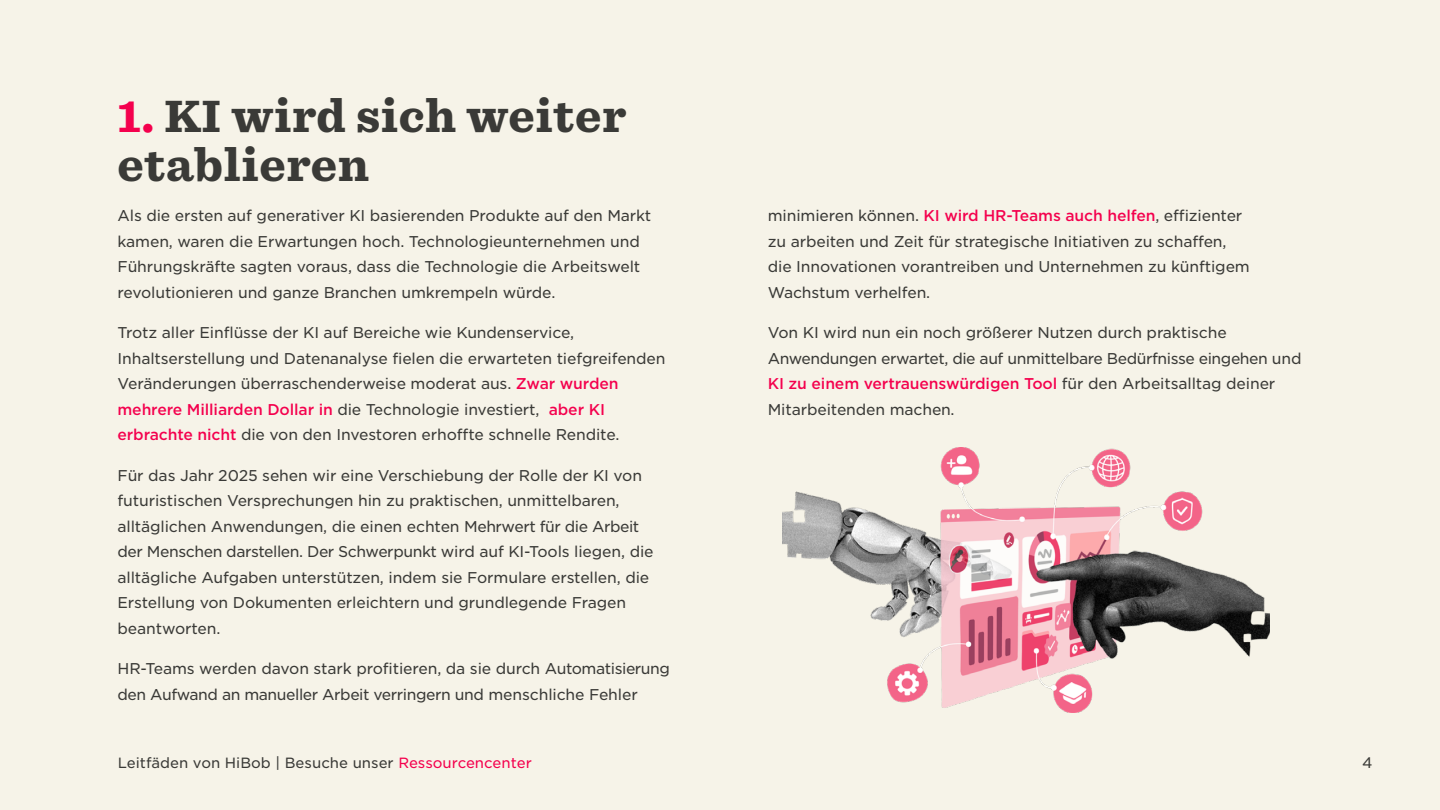
<style>
.page{position:relative;width:1440px;height:810px;background:#f6f3e8}
.page>*{position:absolute;margin:0;border:0;box-sizing:border-box;transform-origin:0 0}
.t1{font:900 43.5px/48.8px "Sentinel S Sm";color:#3a3a37}
.t2{font:15px/25.5px "Gotham S Sm";letter-spacing:-.01em;color:#3a3a37}
.t3{font:15px/25.5px "Gotham S Sm";letter-spacing:-.03em;color:#3a3a37}
.t4{font:500 15px "Gotham S Sm";letter-spacing:-.01em;color:#f4004d}
.t5{font:14.7px "Gotham S Sm";color:#3a3a37}
.t6{font:14.25px "Gotham S Sm";color:#3a3a37}
.s1{color:#f4004d}
.s2{font-weight:500;color:#f4004d}
</style>
<div class="page">
<img style="left:782px;top:447px;width:488px;height:265px">
<h1 class="t1" style="left:117px;top:92px;width:511px"><span class="s1">1.</span> KI wird sich weiter etablieren</h1>
<p class="t2" style="left:118px;top:203px;width:535px">Als die ersten auf generativer KI basierenden Produkte auf den Markt kamen, waren die Erwartungen hoch. Technologieunternehmen und Führungskräfte sagten voraus, dass die Technologie die Arbeitswelt revolutionieren und ganze Branchen umkrempeln würde.</p>
<p class="t2" style="left:118px;top:320px;width:458px">Trotz aller Einflüsse der KI auf Bereiche wie Kundenservice,</p>
<p class="t2" style="left:118px;top:345px;width:550px">Inhaltserstellung und Datenanalyse fielen die erwarteten tiefgreifenden</p>
<p class="t2" style="left:118px;top:371px;width:503px">Veränderungen überraschenderweise moderat aus. <span class="s2">Zwar wurden</span></p>
<p class="t4" style="left:549px;top:399px;width:58px">aber KI</p>
<p class="t2" style="left:118px;top:396px;width:503px"><span class="s2">mehrere Milliarden Dollar in</span> die Technologie investiert,<br><span class="s2">erbrachte nicht</span> die von den Investoren erhoffte schnelle Rendite.</p>
<p class="t2" style="left:118px;top:462px;width:538px">Für das Jahr 2025 sehen wir eine Verschiebung der Rolle der KI von futuristischen Versprechungen hin zu praktischen, unmittelbaren, alltäglichen Anwendungen, die einen echten Mehrwert für die Arbeit der Menschen darstellen. Der Schwerpunkt wird auf KI-Tools liegen, die alltägliche Aufgaben unterstützen, indem sie Formulare erstellen, die Erstellung von Dokumenten erleichtern und grundlegende Fragen beantworten.</p>
<p class="t3" style="left:118px;top:656px;width:554px">HR-Teams werden davon stark profitieren, da sie durch Automatisierung den Aufwand an manueller Arbeit verringern und menschliche Fehler</p>
<p class="t6" style="left:118px;top:753px;width:416px">Leitfäden von HiBob | Besuche unser <span class="s1">Ressourcencenter</span></p>
<p class="t2" style="left:768px;top:203px;width:484px">minimieren können. <span class="s2">KI wird HR-Teams auch helfen</span>, effizienter zu arbeiten und Zeit für strategische Initiativen zu schaffen, die Innovationen vorantreiben und Unternehmen zu künftigem Wachstum verhelfen.</p>
<p class="t3" style="left:768px;top:320px;width:535px">Von KI wird nun ein noch größerer Nutzen durch praktische Anwendungen erwartet, die auf unmittelbare Bedürfnisse eingehen und <span class="s2">KI zu einem vertrauenswürdigen Tool</span> für den Arbeitsalltag deiner Mitarbeitenden machen.</p>
<p class="t5" style="left:1362px;top:753px;width:12px">4</p>
</div>
